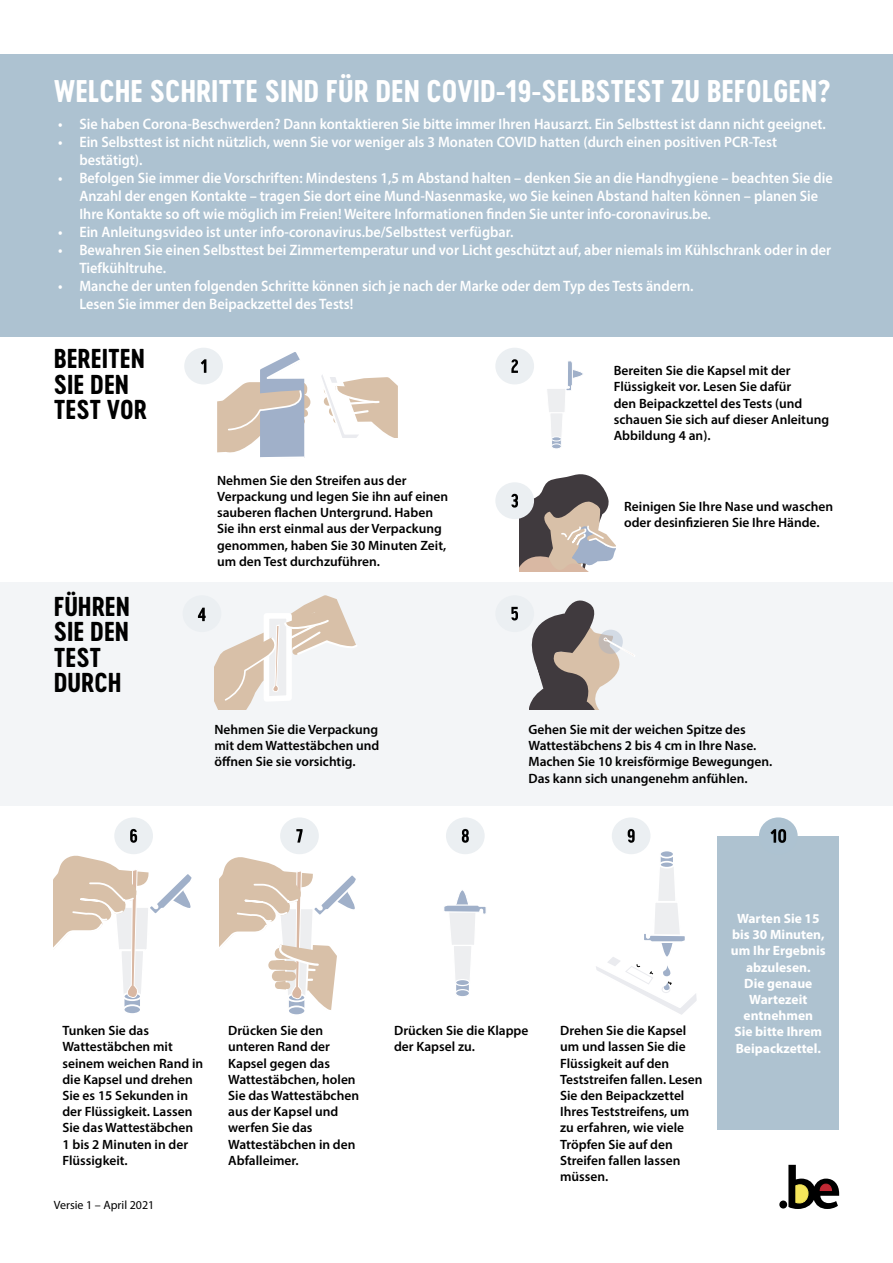
<style>
.page{position:relative;width:893px;height:1263px;background:#fff}
.page>*{position:absolute;margin:0;border:0;box-sizing:border-box;transform-origin:0 0}
.t1{font:29.25px "Cervo Neue Bold Neue";color:#fff}
.t2{font:25.5px/25.5px "Cervo Neue Bold Neue";color:#000}
.t3{font:600 15.15px/18px "Myriad Pro";color:#fff;scale:.94 1}
.t4{font:600 13.5px/16.2px "Myriad Pro";color:#000}
.t5{font:700 13.5px/16.2px "Myriad Pro";color:#fff;text-align:center}
.t6{font:12px "Myriad Pro";color:#000}
</style>
<div class="page">
<div style="left:0;top:583px;width:893px;height:223px;background:#f3f5f7"></div>
<div style="left:0;top:54px;width:893px;height:283px;background:#adc2d1"></div>
<div style="left:497px;top:349px;width:36px;height:34px;background:#ebeff2;border-radius:50%"></div>
<div style="left:495px;top:348px;width:39px;height:36px;border:3px solid #ebeff2;border-radius:50%"></div>
<svg style="left:511px;top:359px;width:7px;height:14px"></svg>
<div style="left:184px;top:597px;width:36px;height:33px;background:#ebeff2;border-radius:50%"></div>
<div style="left:183px;top:595px;width:38px;height:37px;border:3px solid #ebeff2;border-radius:50%"></div>
<svg style="left:198px;top:608px;width:8px;height:13px"></svg>
<div style="left:497px;top:597px;width:36px;height:33px;background:#ebeff2;border-radius:50%"></div>
<div style="left:495px;top:595px;width:39px;height:37px;border:3px solid #ebeff2;border-radius:50%"></div>
<svg style="left:511px;top:607px;width:7px;height:13px"></svg>
<svg style="left:54px;top:856px;width:138px;height:158px"></svg>
<div style="left:116px;top:819px;width:35px;height:34px;background:#ebeff2;border-radius:50%"></div>
<div style="left:114px;top:817px;width:39px;height:37px;border:3px solid #ebeff2;border-radius:50%"></div>
<svg style="left:130px;top:829px;width:7px;height:14px"></svg>
<div style="left:717px;top:836px;width:122px;height:293px;background:#aec2d0"></div>
<div style="left:760px;top:819px;width:36px;height:34px;background:#adc2d1;border-radius:50%"></div>
<div style="left:759px;top:817px;width:39px;height:37px;border:3px solid #adc2d1;border-radius:50%"></div>
<svg style="left:770px;top:829px;width:16px;height:14px"></svg>
<div style="left:497px;top:484px;width:36px;height:34px;background:#ebeff2;border-radius:50%"></div>
<div style="left:495px;top:482px;width:39px;height:37px;border:3px solid #ebeff2;border-radius:50%"></div>
<svg style="left:511px;top:474px;width:105px;height:97px"></svg>
<div style="left:779px;top:1200px;width:8px;height:8px;background:#000;border-radius:50%"></div>
<svg style="left:788px;top:1165px;width:51px;height:44px"></svg>
<div style="left:186px;top:349px;width:35px;height:34px;background:#ebeff2;border-radius:50%"></div>
<div style="left:184px;top:348px;width:39px;height:36px;border:3px solid #ebeff2;border-radius:50%"></div>
<svg style="left:201px;top:359px;width:5px;height:14px"></svg>
<svg style="left:217px;top:352px;width:93px;height:106px"></svg>
<svg style="left:321px;top:375px;width:77px;height:63px"></svg>
<svg style="left:547px;top:361px;width:36px;height:88px"></svg>
<svg style="left:530px;top:600px;width:105px;height:109px"></svg>
<svg style="left:214px;top:595px;width:143px;height:115px"></svg>
<div style="left:282px;top:819px;width:35px;height:34px;background:#ebeff2;border-radius:50%"></div>
<div style="left:280px;top:817px;width:39px;height:37px;border:3px solid #ebeff2;border-radius:50%"></div>
<svg style="left:296px;top:829px;width:7px;height:13px"></svg>
<svg style="left:220px;top:857px;width:136px;height:158px"></svg>
<div style="left:447px;top:819px;width:36px;height:34px;background:#ebeff2;border-radius:50%"></div>
<div style="left:446px;top:817px;width:39px;height:37px;border:3px solid #ebeff2;border-radius:50%"></div>
<svg style="left:462px;top:829px;width:7px;height:14px"></svg>
<svg style="left:444px;top:890px;width:42px;height:106px"></svg>
<div style="left:613px;top:819px;width:36px;height:34px;background:#ebeff2;border-radius:50%"></div>
<div style="left:612px;top:817px;width:38px;height:37px;border:3px solid #ebeff2;border-radius:50%"></div>
<svg style="left:628px;top:829px;width:7px;height:14px"></svg>
<div style="left:659px;top:853px;width:16px;height:12px;background:#e2e7ee;border:2px solid #fff"></div>
<div style="left:660px;top:850px;width:14px;height:8px;background:#a0b0c9;border-radius:50%"></div>
<div style="left:659px;top:850px;width:16px;height:8px;border:2px solid #fff;border-radius:50%"></div>
<svg style="left:596px;top:858px;width:101px;height:157px"></svg>
<h1 class="t1" style="left:54px;top:71px;width:779px">WELCHE SCHRITTE SIND FÜR DEN COVID-19-SELBSTEST ZU BEFOLGEN?</h1>
<p class="t3" style="left:58px;top:114px;width:818px">• Sie haben Corona-Beschwerden? Dann kontaktieren Sie bitte immer Ihren Hausarzt. Ein Selbsttest ist dann nicht geeignet.</p>
<p class="t3" style="left:79px;top:132px;width:744px;text-indent:-21px">• Ein Selbsttest ist nicht nützlich, wenn Sie vor weniger als 3 Monaten COVID hatten (durch einen positiven PCR-Test bestätigt).</p>
<p class="t3" style="left:79px;top:168px;width:803px;text-indent:-21px">• Befolgen Sie immer die Vorschriften: Mindestens 1,5 m Abstand halten – denken Sie an die Handhygiene – beachten Sie die<br>Anzahl der engen Kontakte – tragen Sie dort eine Mund-Nasenmaske, wo Sie keinen Abstand halten können – planen Sie<br>Ihre Kontakte so oft wie möglich im Freien! Weitere Informationen finden Sie unter info-coronavirus.be.</p>
<p class="t3" style="left:58px;top:222px;width:486px">• Ein Anleitungsvideo ist unter info-coronavirus.be/Selbsttest verfügbar.</p>
<p class="t3" style="left:79px;top:240px;width:801px;text-indent:-21px">• Bewahren Sie einen Selbsttest bei Zimmertemperatur und vor Licht geschützt auf, aber niemals im Kühlschrank oder in der<br>Tiefkühltruhe.</p>
<p class="t3" style="left:79px;top:276px;width:655px;text-indent:-21px">• Manche der unten folgenden Schritte können sich je nach der Marke oder dem Typ des Tests ändern.<br>Lesen Sie immer den Beipackzettel des Tests!</p>
<h2 class="t2" style="left:54px;top:346px;width:95px">BEREITEN<br>SIE DEN<br>TEST VOR</h2>
<p class="t4" style="left:614px;top:362px;width:217px">Bereiten Sie die Kapsel mit der<br>Flüssigkeit vor. Lesen Sie dafür<br>den Beipackzettel des Tests (und schauen Sie sich auf dieser Anleitung<br>Abbildung 4 an).</p>
<h2 class="t2" style="left:54px;top:593px;width:78px">FÜHREN<br>SIE DEN<br>TEST<br>DURCH</h2>
<p class="t4" style="left:217px;top:472px;width:233px">Nehmen Sie den Streifen aus der Verpackung und legen Sie ihn auf einen sauberen flachen Untergrund. Haben Sie ihn erst einmal aus der Verpackung genommen, haben Sie 30 Minuten Zeit, um den Test durchzuführen.</p>
<p class="t4" style="left:214px;top:721px;width:166px;text-align:justify">Nehmen Sie die Verpackung mit dem Wattestäbchen und öffnen Sie sie vorsichtig.</p>
<p class="t4" style="left:624px;top:498px;width:210px">Reinigen Sie Ihre Nase und waschen oder desinfizieren Sie Ihre Hände.</p>
<p class="t4" style="left:528px;top:721px;width:246px">Gehen Sie mit der weichen Spitze des Wattestäbchens 2 bis 4 cm in Ihre Nase.<br>Machen Sie 10 kreisförmige Bewegungen.<br>Das kann sich unangenehm anfühlen.</p>
<p class="t4" style="left:62px;top:1022px;width:142px">Tunken Sie das<br>Wattestäbchen mit seinem weichen Rand in die Kapsel und drehen<br>Sie es 15 Sekunden in der Flüssigkeit. Lassen<br>Sie das Wattestäbchen<br>1 bis 2 Minuten in der<br>Flüssigkeit.</p>
<p class="t6" style="left:54px;top:1197px;width:102px">Versie 1 – April 2021</p>
<p class="t4" style="left:228px;top:1022px;width:132px">Drücken Sie den unteren Rand der<br>Kapsel gegen das<br>Wattestäbchen, holen<br>Sie das Wattestäbchen aus der Kapsel und werfen Sie das<br>Wattestäbchen in den<br>Abfalleimer.</p>
<p class="t4" style="left:394px;top:1022px;width:136px">Drücken Sie die Klappe der Kapsel zu.</p>
<p class="t4" style="left:560px;top:1022px;width:144px">Drehen Sie die Kapsel um und lassen Sie die<br>Flüssigkeit auf den<br>Teststreifen fallen. Lesen<br>Sie den Beipackzettel<br>Ihres Teststreifens, um zu erfahren, wie viele<br>Tröpfen Sie auf den<br>Streifen fallen lassen müssen.</p>
<p class="t5" style="left:731px;top:910px;width:96px">Warten Sie 15 bis 30 Minuten, um Ihr Ergebnis abzulesen.<br>Die genaue<br>Wartezeit entnehmen<br>Sie bitte Ihrem<br>Beipackzettel.</p>
</div>
